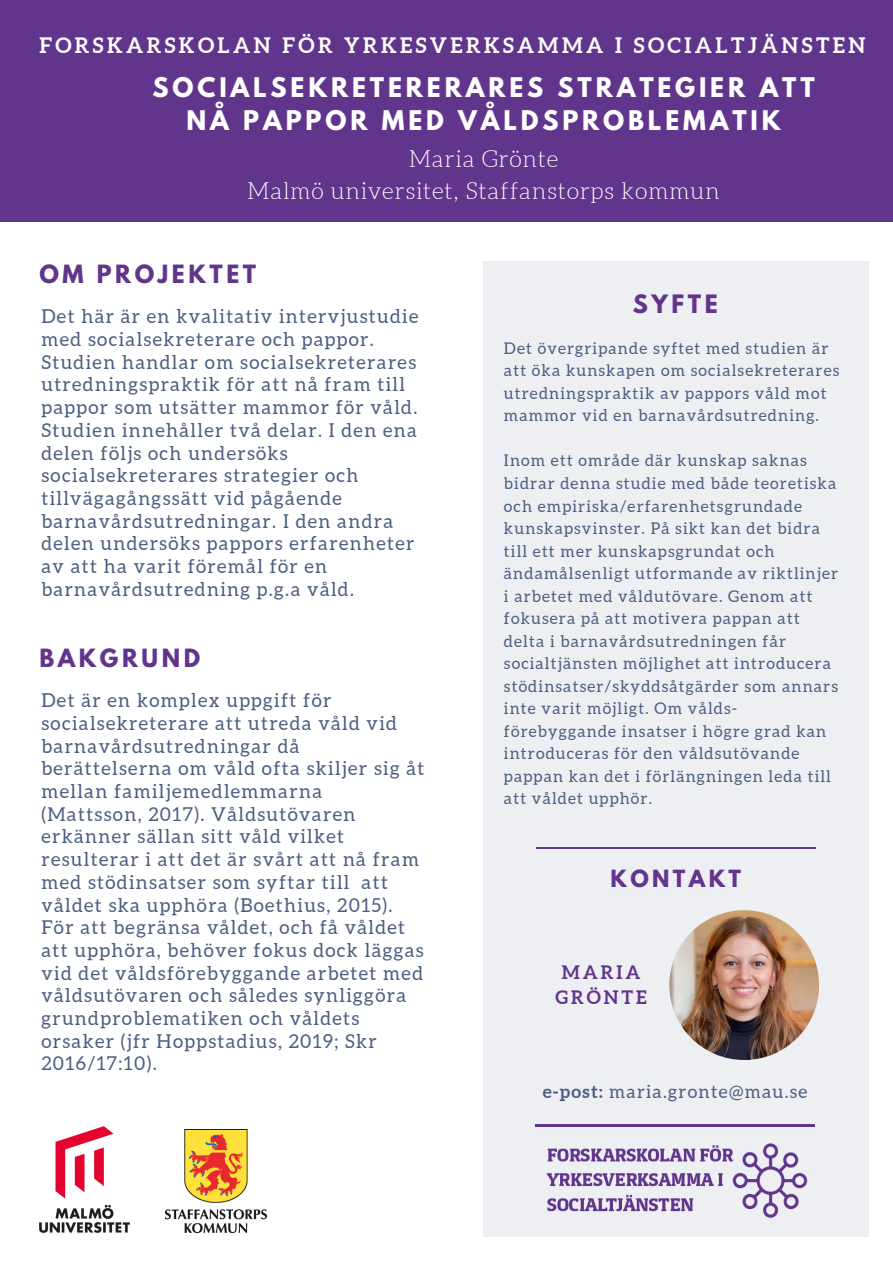
<style>
.page{position:relative;width:893px;height:1263px;background:#fff}
.page>*{position:absolute;margin:0;border:0;box-sizing:border-box;transform-origin:0 0}
.t1{font:700 24px/33.2px "League Spartan";letter-spacing:.16em;color:#fff;text-align:center}
.t2{font:300 23.33px "Aleo";letter-spacing:.03em;color:#fff}
.t3{font:700 22.42px "League Spartan";letter-spacing:.16em;color:#62358c}
.t4{font:700 22.27px "League Spartan";letter-spacing:.16em;color:#62358c}
.t5{font:700 21.3px "Aleo";letter-spacing:.16em;color:#fff}
.t6{font:700 21px "League Spartan";letter-spacing:.16em;color:#62358c}
.t7{font:19.12px/22.7px "Aleo";letter-spacing:.07em;color:#4d5f81}
.t8{font:700 18.52px "Aleo";letter-spacing:.16em;color:#62358c}
.t9{font:18.08px "Aleo";letter-spacing:.07em;color:#4d5f81}
.t10{font:16.12px/22.5px "Aleo";letter-spacing:.07em;color:#4d5f81}
.s1{font-weight:700}
</style>
<div class="page">
<div style="left:0;top:0;width:893px;height:222px;background:#62358c"></div>
<div style="left:483px;top:261px;width:385px;height:975px;background:#eeeff3"></div>
<hr style="left:536px;top:1125px;width:279px;height:1px;background:#62358c">
<img style="left:669px;top:910px;width:150px;height:150px;border-radius:50%">
<img style="left:39px;top:1126px;width:90px;height:106px">
<img style="left:546px;top:1143px;width:262px;height:75px">
<img style="left:165px;top:1129px;width:102px;height:103px">
<hr style="left:536px;top:847px;width:279px;height:2px;background:#62358c">
<p class="t5" style="left:39px;top:33px;width:827px">FORSKARSKOLAN FÖR YRKESVERKSAMMA I SOCIALTJÄNSTEN</p>
<p class="t1" style="left:152px;top:74px;width:663px">SOCIALSEKRETERERARES STRATEGIER ATT<br>NÅ PAPPOR MED VÅLDSPROBLEMATIK</p>
<p class="t2" style="left:409px;top:146px;width:151px">Maria Grönte</p>
<p class="t2" style="left:247px;top:178px;width:474px">Malmö universitet, Staffanstorps kommun</p>
<p class="t4" style="left:39px;top:263px;width:218px">OM PROJEKTET</p>
<p class="t7" style="left:41px;top:305px;width:378px">Det här är en kvalitativ intervjustudie med socialsekreterare och pappor.<br>Studien handlar om socialsekreterares utredningspraktik för att nå fram till pappor som utsätter mammor för våld.<br>Studien innehåller två delar. I den ena delen följs och undersöks socialsekreterares strategier och tillvägagångssätt vid pågående barnavårdsutredningar. I den andra delen undersöks pappors erfarenheter av att ha varit föremål för en barnavårdsutredning p.g.a våld.</p>
<p class="t4" style="left:39px;top:647px;width:162px">BAKGRUND</p>
<p class="t7" style="left:41px;top:689px;width:384px">Det är en komplex uppgift för socialsekreterare att utreda våld vid barnavårdsutredningar då berättelserna om våld ofta skiljer sig åt mellan familjemedlemmarna (Mattsson, 2017). Våldsutövaren erkänner sällan sitt våld vilket resulterar i att det är svårt att nå fram med stödinsatser som syftar till att våldet ska upphöra (Boethius, 2015).<br>För att begränsa våldet, och få våldet att upphöra, behöver fokus dock läggas vid det våldsförebyggande arbetet med våldsutövaren och således synliggöra grundproblematiken och våldets orsaker (jfr Hoppstadius, 2019; Skr 2016/17:10).</p>
<p class="t3" style="left:633px;top:292px;width:87px">SYFTE</p>
<p class="t10" style="left:504px;top:337px;width:337px">Det övergripande syftet med studien är att öka kunskapen om socialsekreterares utredningspraktik av pappors våld mot mammor vid en barnavårdsutredning.</p>
<p class="t10" style="left:504px;top:449px;width:336px">Inom ett område där kunskap saknas bidrar denna studie med både teoretiska och empiriska/erfarenhetsgrundade kunskapsvinster. På sikt kan det bidra till ett mer kunskapsgrundat och ändamålsenligt utformande av riktlinjer i arbetet med våldutövare. Genom att fokusera på att motivera pappan att delta i barnavårdsutredningen får socialtjänsten möjlighet att introducera stödinsatser/skyddsåtgärder som annars inte varit möjligt. Om vålds&shy;förebyggande insatser i högre grad kan introduceras för den våldsutövande pappan kan det i förlängningen leda till att våldet upphör.</p>
<p class="t6" style="left:610px;top:868px;width:132px">KONTAKT</p>
<p class="t8" style="left:562px;top:962px;width:80px">MARIA</p>
<p class="t8" style="left:555px;top:987px;width:93px">GRÖNTE</p>
<p class="t9" style="left:542px;top:1081px;width:266px"><span class="s1">e-post:</span> maria.gronte@mau.se</p>
</div>
